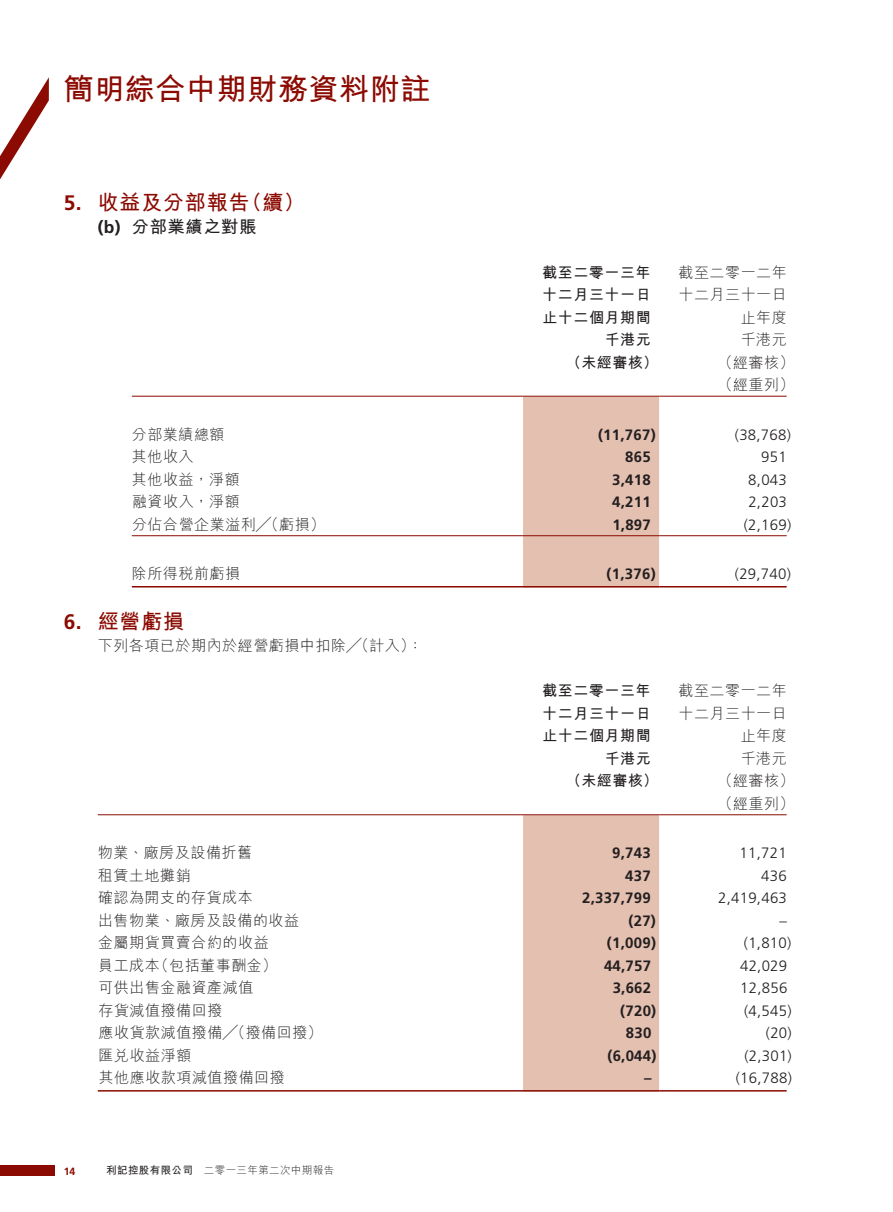
<style>
.page{position:relative;width:893px;height:1212px;background:#fff}
.page>*{position:absolute;margin:0;border:0;box-sizing:border-box;transform-origin:0 0}
.t1{font:700 30px "M Hei HK";letter-spacing:.02em;color:#8b0a02}
.t2{font:700 21px "M Hei HK";letter-spacing:.035em;color:#8b0a02}
.t3{font:700 17.25px "M Hei HK";letter-spacing:.035em;color:#231f20}
.t4{font:300 15px/22.5px "M Hei HK";letter-spacing:.035em;color:#231f20;text-align:right}
.t5{font:300 15px "Frutiger LT Std";letter-spacing:.015em;color:#231f20}
.t6{font:700 15px "Frutiger LT Std";letter-spacing:.015em;color:#231f20}
.t7{font:700 15px/22.5px "M Hei HK";letter-spacing:.035em;color:#231f20;text-align:justify}
.t8{font:300 10.5px "M Hei HK";letter-spacing:.035em;color:#231f20}
.t9{font:700 10.5px "Frutiger LT Std";color:#8b0a02}
.s1{font-family:"Frutiger LT Std"}
.s2{font-weight:700}
</style>
<div class="page">
<svg style="left:0;top:77px;width:49px;height:102px"></svg>
<div style="left:0;top:1166px;width:54px;height:10px;background:#8b0a02"></div>
<div style="left:523px;top:397px;width:136px;height:189px;background:#e4c0b0"></div>
<hr style="left:132px;top:396px;width:391px;height:1px;background:#8b0a02">
<hr style="left:523px;top:396px;width:136px;height:1px;background:#8b0a02">
<hr style="left:659px;top:396px;width:128px;height:1px;background:#8b0a02">
<hr style="left:132px;top:535px;width:391px;height:1px;background:#8b0a02">
<hr style="left:523px;top:535px;width:136px;height:1px;background:#8b0a02">
<hr style="left:659px;top:535px;width:128px;height:1px;background:#8b0a02">
<hr style="left:132px;top:586px;width:391px;height:1px;background:#8b0a02">
<hr style="left:523px;top:586px;width:136px;height:1px;background:#8b0a02">
<hr style="left:659px;top:586px;width:128px;height:1px;background:#8b0a02">
<div style="left:523px;top:815px;width:136px;height:275px;background:#e4c0b0"></div>
<hr style="left:98px;top:814px;width:425px;height:1px;background:#8b0a02">
<hr style="left:523px;top:814px;width:136px;height:1px;background:#8b0a02">
<hr style="left:659px;top:814px;width:128px;height:1px;background:#8b0a02">
<hr style="left:98px;top:1090px;width:425px;height:1px;background:#8b0a02">
<hr style="left:523px;top:1090px;width:136px;height:1px;background:#8b0a02">
<hr style="left:659px;top:1090px;width:128px;height:1px;background:#8b0a02">
<h1 class="t1" style="left:64px;top:67px;width:368px">簡明綜合中期財務資料附註</h1>
<h2 class="t2" style="left:64px;top:187px;width:242px"><span class="s1">5.</span> 收益及分部報告（續）</h2>
<p class="t3" style="left:98px;top:214px;width:160px"><span class="s1">(b)</span> 分部業績之對賬</p>
<p class="t7" style="left:542px;top:260px;width:110px">截至二零一三年十二月三十一日止十二個月期間</p>
<p class="t4" style="left:678px;top:261px;width:110px">截至二零一二年十二月三十一日止年度</p>
<p class="t7" style="left:605px;top:327px;width:48px">千港元</p>
<p class="t4" style="left:741px;top:328px;width:48px">千港元</p>
<p class="t7" style="left:566px;top:350px;width:94px">（未經審核）</p>
<p class="t4" style="left:718px;top:351px;width:78px;text-align:left">（經審核）（經重列）</p>
<p class="t4" style="left:132px;top:423px;width:94px">分部業績總額</p>
<p class="t6" style="left:598px;top:426px;width:59px">(11,767)</p>
<p class="t5" style="left:735px;top:426px;width:57px">(38,768)</p>
<p class="t4" style="left:132px;top:445px;width:63px">其他收入</p>
<p class="t6" style="left:625px;top:448px;width:27px">865</p>
<p class="t5" style="left:761px;top:448px;width:27px">951</p>
<p class="t4" style="left:132px;top:468px;width:109px">其他收益，淨額</p>
<p class="t6" style="left:612px;top:471px;width:40px">3,418</p>
<p class="t5" style="left:748px;top:471px;width:40px">8,043</p>
<p class="t4" style="left:132px;top:490px;width:109px">融資收入，淨額</p>
<p class="t6" style="left:612px;top:493px;width:40px">4,211</p>
<p class="t5" style="left:748px;top:493px;width:40px">2,203</p>
<p class="t4" style="left:132px;top:513px;width:194px">分佔合營企業溢利╱（虧損）</p>
<p class="t6" style="left:612px;top:516px;width:40px">1,897</p>
<p class="t5" style="left:744px;top:516px;width:49px">(2,169)</p>
<p class="t4" style="left:132px;top:562px;width:110px">除所得稅前虧損</p>
<p class="t6" style="left:607px;top:565px;width:51px">(1,376)</p>
<p class="t5" style="left:735px;top:565px;width:57px">(29,740)</p>
<h2 class="t2" style="left:64px;top:606px;width:122px"><span class="s1">6.</span> 經營虧損</h2>
<p class="t4" style="left:98px;top:634px;width:327px">下列各項已於期內於經營虧損中扣除╱（計入）：</p>
<p class="t7" style="left:542px;top:678px;width:110px">截至二零一三年十二月三十一日止十二個月期間</p>
<p class="t4" style="left:678px;top:679px;width:110px">截至二零一二年十二月三十一日止年度</p>
<p class="t7" style="left:605px;top:746px;width:48px">千港元</p>
<p class="t4" style="left:741px;top:747px;width:48px">千港元</p>
<p class="t7" style="left:566px;top:768px;width:94px">（未經審核）</p>
<p class="t4" style="left:718px;top:769px;width:78px;text-align:left">（經審核）（經重列）</p>
<p class="t4" style="left:98px;top:841px;width:156px">物業、廠房及設備折舊</p>
<p class="t6" style="left:612px;top:844px;width:40px">9,743</p>
<p class="t5" style="left:740px;top:844px;width:49px">11,721</p>
<p class="t4" style="left:98px;top:864px;width:94px">租賃土地攤銷</p>
<p class="t6" style="left:625px;top:867px;width:27px">437</p>
<p class="t5" style="left:761px;top:867px;width:27px">436</p>
<p class="t4" style="left:98px;top:886px;width:156px">確認為開支的存貨成本</p>
<p class="t6" style="left:582px;top:889px;width:70px">2,337,799</p>
<p class="t5" style="left:718px;top:889px;width:70px">2,419,463</p>
<p class="t4" style="left:98px;top:909px;width:203px">出售物業、廠房及設備的收益</p>
<p class="t6" style="left:628px;top:912px;width:29px">(27)</p>
<p class="t5" style="left:779px;top:912px;width:9px">–</p>
<p class="t4" style="left:98px;top:931px;width:172px">金屬期貨買賣合約的收益</p>
<p class="t6" style="left:607px;top:934px;width:51px">(1,009)</p>
<p class="t5" style="left:744px;top:934px;width:49px">(1,810)</p>
<p class="t4" style="left:98px;top:954px;width:180px">員工成本（包括董事酬金）</p>
<p class="t6" style="left:604px;top:957px;width:49px">44,757</p>
<p class="t5" style="left:740px;top:957px;width:49px">42,029</p>
<p class="t4" style="left:98px;top:976px;width:156px">可供出售金融資產減值</p>
<p class="t6" style="left:613px;top:979px;width:40px">3,662</p>
<p class="t5" style="left:740px;top:979px;width:49px">12,856</p>
<p class="t4" style="left:98px;top:999px;width:125px">存貨減值撥備回撥</p>
<p class="t6" style="left:620px;top:1002px;width:38px">(720)</p>
<p class="t5" style="left:744px;top:1002px;width:49px">(4,545)</p>
<p class="t4" style="left:99px;top:1021px;width:226px">應收貨款減值撥備╱（撥備回撥）</p>
<p class="t6" style="left:626px;top:1024px;width:27px">830</p>
<p class="t5" style="left:766px;top:1024px;width:27px">(20)</p>
<p class="t4" style="left:99px;top:1044px;width:94px">匯兌收益淨額</p>
<p class="t6" style="left:607px;top:1047px;width:51px">(6,044)</p>
<p class="t5" style="left:744px;top:1047px;width:49px">(2,301)</p>
<p class="t4" style="left:99px;top:1066px;width:188px">其他應收款項減值撥備回撥</p>
<p class="t6" style="left:644px;top:1069px;width:9px">–</p>
<p class="t5" style="left:736px;top:1069px;width:57px">(16,788)</p>
<p class="t9" style="left:64px;top:1165px;width:13px">14</p>
<p class="t8" style="left:106px;top:1164px;width:229px"><span class="s2">利記控股有限公司</span> 二零一三年第二次中期報告</p>
</div>
